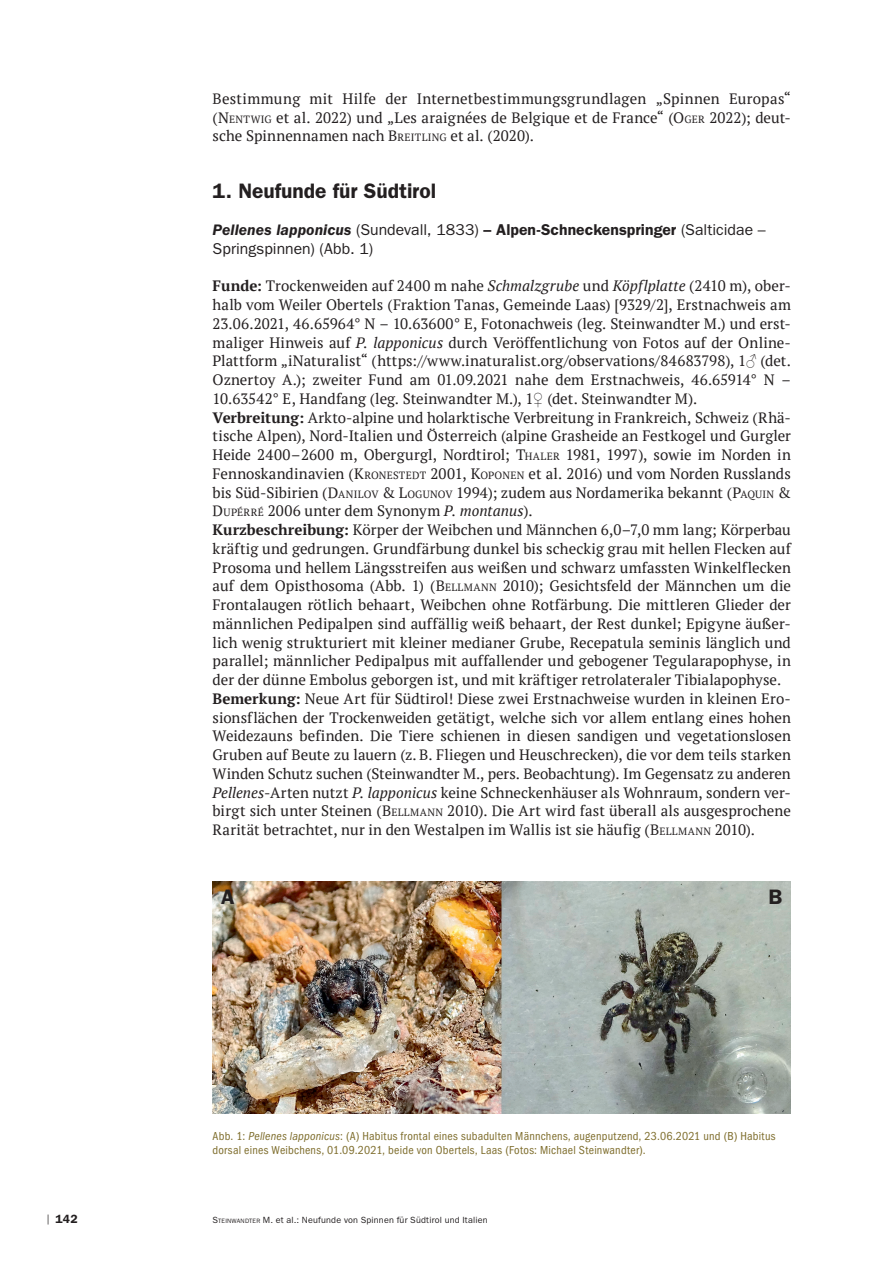
<style>
.page{position:relative;width:893px;height:1263px;background:#fff}
.page>*{position:absolute;margin:0;border:0;box-sizing:border-box;transform-origin:0 0}
.t1{font:600 21px "ITC Franklin Gothic Std";color:#231f20}
.t2{font:15.75px/18.8px "ITC Franklin Gothic Std";color:#231f20}
.t3{font:15px/18.8px "PT Serif";color:#231f20;text-align:justify}
.t4{font:condensed 12px/14.2px "ITC Franklin Gothic Std";letter-spacing:.02em;color:#7e6d2c}
.t5{font:600 12px "ITC Franklin Gothic Std";color:#231f20}
.t6{font:9px "ITC Franklin Gothic Std";letter-spacing:.02em;color:#231f20}
.s1{font-style:inherit}
.s2{font-size:10.5px}
.s3{font-weight:600;font-style:italic}
.s4{font-weight:600}
.s5{font-weight:700}
.s6{font-style:italic}
.s7{font-family:"Times New Roman"}
.s8{font-family:"PT Serif";font-weight:400}
.s9{font-size:6.3px}
</style>
<div class="page">
<img style="left:213px;top:881px;width:578px;height:232px">
<p class="t3" style="left:213px;top:89px;width:580px">Bestimmung mit Hilfe der Internetbestimmungsgrundlagen „Spinnen Europas“ (<span class="s1">N</span><span class="s2">ENTWIG</span> et al<span class="s1">.</span> 2022) und „Les araignées de Belgique et de France“ (<span class="s1">O</span> <span class="s2">GER</span> 2022); deut&shy;sche Spinnennamen nach <span class="s1">B</span><span class="s2">REITLING</span> et al<span class="s1">.</span> (2020).</p>
<h1 class="t1" style="left:213px;top:178px;width:225px">1. Neufunde für Südtirol</h1>
<p class="t2" style="left:213px;top:220px;width:555px"><span class="s3">Pellenes lapponicus</span> (Sundevall, 1833) <span class="s4">– Alpen-Schneckenspringer</span> (Salticidae –<br>Springspinnen) (Abb. 1)</p>
<p class="t3" style="left:213px;top:276px;width:580px;text-align:left"><span class="s5">Funde:</span> Trockenweiden auf 2400 m nahe <span class="s6">Schmalzgrube</span> und <span class="s6">Köpflplatte</span> (2410 m), ober&shy;halb vom Weiler Obertels (Fraktion Tanas, Gemeinde Laas) [9329/2], Erstnachweis am 23.06.2021, 46.65964° N – 10.63600° E, Fotonachweis (leg. Steinwandter M.) und erst&shy;maliger Hinweis auf <span class="s6">P. lapponicus</span> durch Veröffentlichung von Fotos auf der Online-Plattform „iNaturalist“ (https://www.inaturalist.org/observations/84683798), 1<span class="s7">♂</span> (det.<br>Oznertoy A.); zweiter Fund am 01.09.2021 nahe dem Erstnachweis, 46.65914° N – 10.63542° E, Handfang (leg. Steinwandter M.), 1<span class="s7">♀</span> (det. Steinwandter M).<br><span class="s5">Verbreitung:</span> Arkto-alpine und holarktische Verbreitung in Frankreich, Schweiz (Rhä&shy;tische Alpen), Nord-Italien und Österreich (alpine Grasheide an Festkogel und Gurgler Heide 2400–2600 m, Obergurgl, Nordtirol; <span class="s1">T</span><span class="s2">HALER</span> <span class="s1">1981, 1997</span>), sowie im Norden in Fennoskandinavien (<span class="s1">K</span><span class="s2">RONESTEDT</span> <span class="s1">2001, K</span><span class="s2">OPONEN</span> et al. 2016<span class="s1">)</span> und vom Norden Russlands bis Süd-Sibirien (<span class="s1">D</span><span class="s2">ANILOV</span> <span class="s1">&amp; L</span><span class="s2">OGUNOV</span> <span class="s1">1994</span>); zudem aus Nordamerika bekannt (<span class="s1">P</span><span class="s2">AQUIN</span> <span class="s1">&amp; D</span><span class="s2">UPÉRRÉ</span> <span class="s1">2006</span> unter dem Synonym <span class="s6">P. montanus</span>).<br><span class="s5">Kurzbeschreibung:</span> Körper der Weibchen und Männchen 6,0–7,0 mm lang; Körperbau kräftig und gedrungen. Grundfärbung dunkel bis scheckig grau mit hellen Flecken auf Prosoma und hellem Längsstreifen aus weißen und schwarz umfassten Winkelflecken auf dem Opisthosoma (Abb. 1) (<span class="s1">B</span><span class="s2">ELLMANN</span> 2010); Gesichtsfeld der Männchen um die Frontalaugen rötlich behaart, Weibchen ohne Rotfärbung. Die mittleren Glieder der männlichen Pedipalpen sind auffällig weiß behaart, der Rest dunkel; Epigyne äußer&shy;lich wenig strukturiert mit kleiner medianer Grube, Recepatula seminis länglich und parallel; männlicher Pedipalpus mit auffallender und gebogener Tegularapophyse, in der der dünne Embolus geborgen ist, und mit kräftiger retrolateraler Tibialapophyse.<br><span class="s5">Bemerkung:</span> Neue Art für Südtirol! Diese zwei Erstnachweise wurden in kleinen Ero&shy;sionsflächen der Trockenweiden getätigt, welche sich vor allem entlang eines hohen Weidezauns befinden. Die Tiere schienen in diesen sandigen und vegetationslosen Gruben auf Beute zu lauern (z. B. Fliegen und Heuschrecken), die vor dem teils starken Winden Schutz suchen (Steinwandter M., pers. Beobachtung). Im Gegensatz zu anderen <span class="s6">Pellenes</span>-Arten nutzt <span class="s6">P. lapponicus</span> keine Schneckenhäuser als Wohnraum, sondern ver&shy;birgt sich unter Steinen (<span class="s1">B</span><span class="s2">ELLMANN</span> 2010). Die Art wird fast überall als ausgesprochene Rarität betrachtet, nur in den Westalpen im Wallis ist sie häufig (<span class="s1">B</span><span class="s2">ELLMANN</span> 2010).</p>
<h1 class="t1" style="left:221px;top:884px;width:15px">A</h1>
<h1 class="t1" style="left:769px;top:884px;width:15px">B</h1>
<p class="t4" style="left:213px;top:1129px;width:564px">Abb. 1: <span class="s6">Pellenes lapponicus</span>: (A) Habitus frontal eines subadulten Männchens, augenputzend, 23.06.2021 und (B) Habitus dorsal eines Weibchens, 01.09.2021, beide von Obertels, Laas (Fotos: Michael Steinwandter).</p>
<p class="t5" style="left:47px;top:1211px;width:32px"><span class="s8">|</span> 142</p>
<p class="t6" style="left:213px;top:1214px;width:277px"><span class="s1">S</span><span class="s9">TEINWANDTER</span> <span class="s1">M.</span> et al.: Neufunde von Spinnen für Südtirol und Italien</p>
</div>
